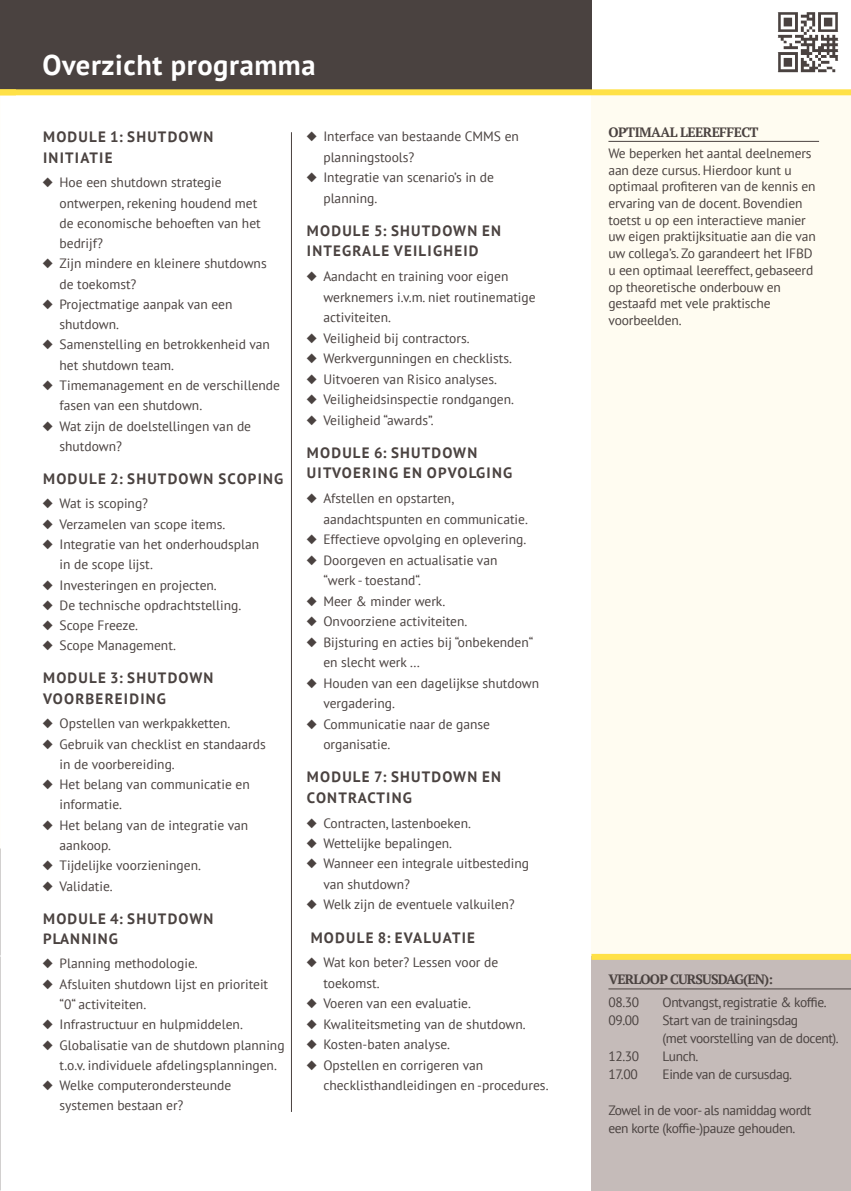
<style>
.page{position:relative;width:851px;height:1191px;background:#fff}
.page>*{position:absolute;margin:0;border:0;box-sizing:border-box;transform-origin:0 0}
.t1{font:700 28.5px "PT Sans";letter-spacing:.02em;color:#fff}
.t2{font:700 15px/20.2px "PT Sans";letter-spacing:.08em;color:#4a4240}
.t3{font:13.5px/20.2px "PT Sans";color:#4a4240}
.t4{font:13.5px/18px "PT Sans";letter-spacing:-.03em;color:#4a4240}
.t5{font:700 13.5px "PT Serif";letter-spacing:-.06em;color:#4a4240}
.t6{font:700 13.5px "PT Serif";letter-spacing:-.04em;color:#4a4240}
</style>
<div class="page">
<div style="left:591px;top:92px;width:259px;height:1099px;background:#fffcf1"></div>
<div style="left:0;top:0;width:591px;height:92px;background:#4a4240"></div>
<hr style="left:608px;top:141px;width:211px;height:1px;background:#4a4240">
<img style="left:0;top:956px;width:1px;height:235px">
<div style="left:591px;top:957px;width:259px;height:234px;background:#c5bbb9"></div>
<hr style="left:608px;top:988px;width:242px;height:1px;background:#4a4240">
<div style="left:0;top:89px;width:850px;height:6px;background:#ffe147"></div>
<img style="left:777px;top:12px;width:62px;height:61px">
<div style="left:591px;top:954px;width:259px;height:6px;background:#ffe147"></div>
<hr style="left:291px;top:132px;width:1px;height:980px;background:#4a4240">
<h1 class="t1" style="left:43px;top:46px;width:274px">Overzicht programma</h1>
<p class="t2" style="left:43px;top:127px;width:172px">MODULE 1: SHUTDOWN<br>INITIATIE</p>
<p class="t3" style="left:60px;top:172px;width:203px;text-indent:-17px">◆ Hoe een shutdown strategie ontwerpen, rekening houdend met de economische behoeften van het bedrijf?</p>
<p class="t3" style="left:60px;top:253px;width:208px;text-indent:-17px">◆ Zijn mindere en kleinere shutdowns de toekomst?</p>
<p class="t3" style="left:60px;top:294px;width:174px;text-indent:-17px">◆ Projectmatige aanpak van een shutdown.</p>
<p class="t3" style="left:60px;top:334px;width:212px;text-indent:-17px">◆ Samenstelling en betrokkenheid van het shutdown team.</p>
<p class="t3" style="left:60px;top:375px;width:222px;text-indent:-17px">◆ Timemanagement en de verschillende fasen van een shutdown.</p>
<p class="t3" style="left:60px;top:415px;width:193px;text-indent:-17px">◆ Wat zijn de doelstellingen van de shutdown?</p>
<p class="t2" style="left:43px;top:468px;width:242px">MODULE 2: SHUTDOWN SCOPING</p>
<p class="t3" style="left:43px;top:493px;width:107px">◆ Wat is scoping?</p>
<p class="t3" style="left:43px;top:513px;width:184px">◆ Verzamelen van scope items.</p>
<p class="t3" style="left:60px;top:534px;width:201px;text-indent:-17px">◆ Integratie van het onderhoudsplan in de scope lijst.</p>
<p class="t3" style="left:43px;top:574px;width:176px">◆ Investeringen en projecten.</p>
<p class="t3" style="left:43px;top:594px;width:200px">◆ De technische opdrachtstelling.</p>
<p class="t3" style="left:43px;top:615px;width:97px">◆ Scope Freeze.</p>
<p class="t3" style="left:43px;top:635px;width:135px">◆ Scope Management.</p>
<p class="t2" style="left:43px;top:668px;width:172px">MODULE 3: SHUTDOWN<br>VOORBEREIDING</p>
<p class="t3" style="left:43px;top:713px;width:189px">◆ Opstellen van werkpakketten.</p>
<p class="t3" style="left:60px;top:733px;width:208px;text-indent:-17px">◆ Gebruik van checklist en standaards in de voorbereiding.</p>
<p class="t3" style="left:60px;top:774px;width:192px;text-indent:-17px">◆ Het belang van communicatie en informatie.</p>
<p class="t3" style="left:60px;top:814px;width:190px;text-indent:-17px">◆ Het belang van de integratie van aankoop.</p>
<p class="t3" style="left:43px;top:855px;width:160px">◆ Tijdelijke voorzieningen.</p>
<p class="t3" style="left:43px;top:875px;width:72px">◆ Validatie.</p>
<p class="t2" style="left:43px;top:908px;width:172px">MODULE 4: SHUTDOWN<br>PLANNING</p>
<p class="t3" style="left:43px;top:953px;width:157px">◆ Planning methodologie.</p>
<p class="t3" style="left:60px;top:973px;width:210px;text-indent:-17px">◆ Afsluiten shutdown lijst en prioriteit “0“ activiteiten.</p>
<p class="t3" style="left:43px;top:1014px;width:202px">◆ Infrastructuur en hulpmiddelen.</p>
<p class="t3" style="left:60px;top:1034px;width:226px;text-indent:-17px">◆ Globalisatie van de shutdown planning t.o.v. individuele afdelingsplanningen.</p>
<p class="t3" style="left:60px;top:1074px;width:173px;text-indent:-17px">◆ Welke computerondersteunde systemen bestaan er?</p>
<p class="t3" style="left:323px;top:126px;width:197px;text-indent:-17px">◆ Interface van bestaande CMMS en planningstools?</p>
<p class="t3" style="left:323px;top:167px;width:172px;text-indent:-17px">◆ Integratie van scenario’s in de planning.</p>
<p class="t2" style="left:307px;top:220px;width:196px">MODULE 5: SHUTDOWN EN<br>INTEGRALE VEILIGHEID</p>
<p class="t3" style="left:323px;top:266px;width:214px;text-indent:-17px">◆ Aandacht en training voor eigen werknemers i.v.m. niet routinematige activiteiten.</p>
<p class="t3" style="left:306px;top:327px;width:165px">◆ Veiligheid bij contractors.</p>
<p class="t3" style="left:306px;top:348px;width:207px">◆ Werkvergunningen en checklists.</p>
<p class="t3" style="left:306px;top:368px;width:192px">◆ Uitvoeren van Risico analyses.</p>
<p class="t3" style="left:306px;top:389px;width:209px">◆ Veiligheidsinspectie rondgangen.</p>
<p class="t3" style="left:306px;top:409px;width:129px">◆ Veiligheid “awards”.</p>
<p class="t2" style="left:307px;top:442px;width:207px">MODULE 6: SHUTDOWN<br>UITVOERING EN OPVOLGING</p>
<p class="t3" style="left:323px;top:488px;width:206px;text-indent:-17px">◆ Afstellen en opstarten, aandachtspunten en communicatie.</p>
<p class="t3" style="left:306px;top:529px;width:221px">◆ Effectieve opvolging en oplevering.</p>
<p class="t3" style="left:323px;top:549px;width:176px;text-indent:-17px">◆ Doorgeven en actualisatie van “werk - toestand“.</p>
<p class="t3" style="left:306px;top:590px;width:140px">◆ Meer &amp; minder werk.</p>
<p class="t3" style="left:306px;top:611px;width:162px">◆ Onvoorziene activiteiten.</p>
<p class="t3" style="left:323px;top:631px;width:211px;text-indent:-17px">◆ Bijsturing en acties bij “onbekenden“ en slecht werk …</p>
<p class="t3" style="left:323px;top:672px;width:217px;text-indent:-17px">◆ Houden van een dagelijkse shutdown vergadering.</p>
<p class="t3" style="left:323px;top:713px;width:168px;text-indent:-17px">◆ Communicatie naar de ganse organisatie.</p>
<p class="t2" style="left:307px;top:766px;width:196px">MODULE 7: SHUTDOWN EN<br>CONTRACTING</p>
<p class="t3" style="left:306px;top:812px;width:166px">◆ Contracten, lastenboeken.</p>
<p class="t3" style="left:306px;top:832px;width:147px">◆ Wettelijke bepalingen.</p>
<p class="t3" style="left:323px;top:853px;width:207px;text-indent:-17px">◆ Wanneer een integrale uitbesteding van shutdown?</p>
<p class="t3" style="left:306px;top:894px;width:210px">◆ Welk zijn de eventuele valkuilen?</p>
<p class="t2" style="left:311px;top:927px;width:166px">MODULE 8: EVALUATIE</p>
<p class="t3" style="left:323px;top:952px;width:176px;text-indent:-17px">◆ Wat kon beter? Lessen voor de toekomst.</p>
<p class="t3" style="left:306px;top:993px;width:166px">◆ Voeren van een evaluatie.</p>
<p class="t3" style="left:306px;top:1013px;width:221px">◆ Kwaliteitsmeting van de shutdown.</p>
<p class="t3" style="left:306px;top:1034px;width:145px">◆ Kosten-baten analyse.</p>
<p class="t3" style="left:323px;top:1054px;width:227px;text-indent:-17px">◆ Opstellen en corrigeren van checklisthandleidingen en -procedures.</p>
<p class="t6" style="left:608px;top:123px;width:152px">OPTIMAAL LEEREFFECT</p>
<p class="t3" style="left:608px;top:144px;width:209px;line-height:16.8px">We beperken het aantal deelnemers aan deze cursus. Hierdoor kunt u optimaal profiteren van de kennis en ervaring van de docent. Bovendien toetst u op een interactieve manier uw eigen praktijksituatie aan die van uw collega’s. Zo garandeert het IFBD u een optimaal leereffect, gebaseerd op theoretische onderbouw en gestaafd met vele praktische voorbeelden.</p>
<p class="t5" style="left:608px;top:970px;width:166px">VERLOOP CURSUSDAG(EN):</p>
<p class="t3" style="left:608px;top:991px;width:32px">08.30</p>
<p class="t4" style="left:662px;top:992px;width:166px">Ontvangst, registratie &amp; koffie.</p>
<p class="t3" style="left:608px;top:1009px;width:32px">09.00</p>
<p class="t4" style="left:662px;top:1010px;width:178px">Start van de trainingsdag<br>(met voorstelling van de docent).</p>
<p class="t3" style="left:608px;top:1045px;width:32px">12.30</p>
<p class="t3" style="left:662px;top:1045px;width:37px">Lunch.</p>
<p class="t3" style="left:608px;top:1063px;width:31px">17.00</p>
<p class="t4" style="left:662px;top:1064px;width:131px">Einde van de cursusdag.</p>
<p class="t4" style="left:608px;top:1100px;width:204px">Zowel in de voor- als namiddag wordt een korte (koffie-)pauze gehouden.</p>
</div>
